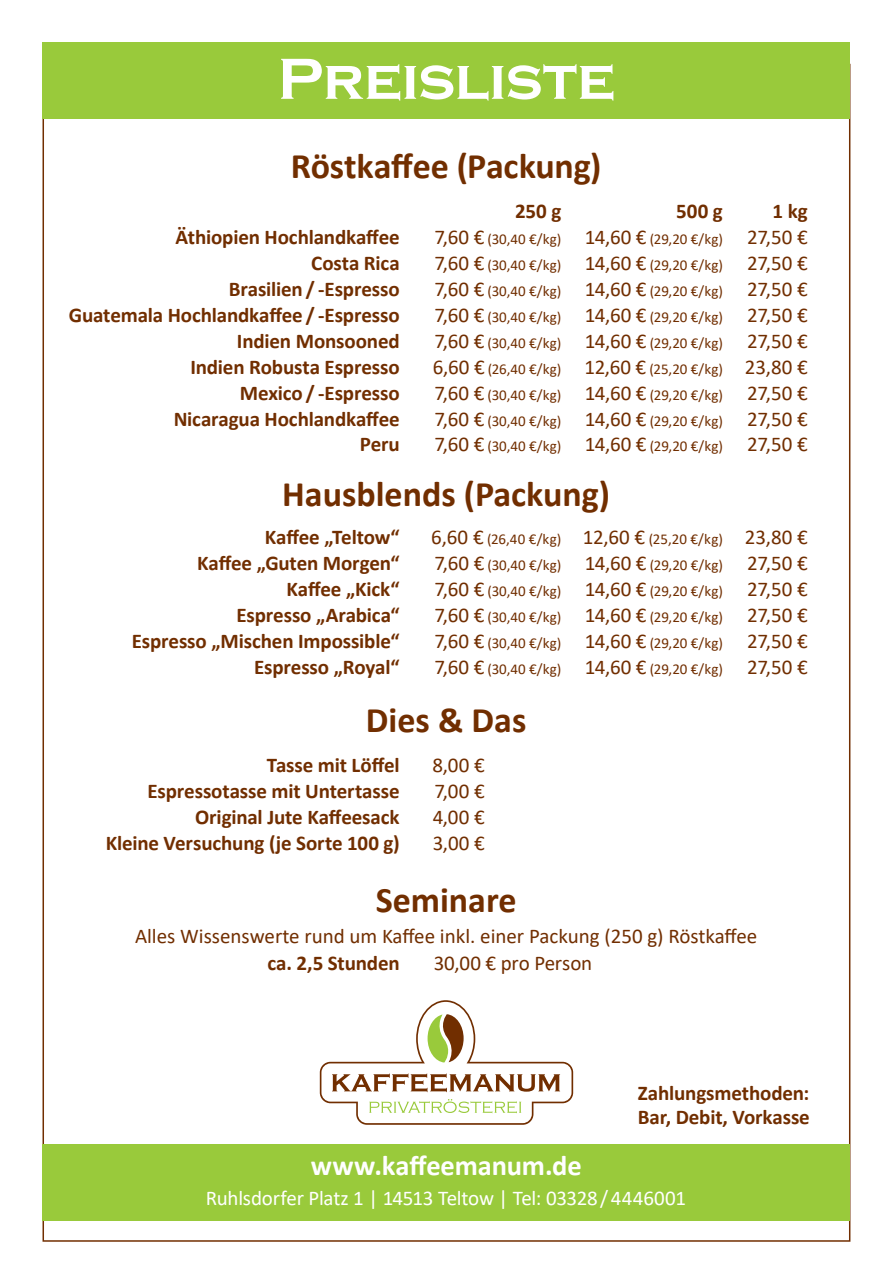
<style>
.page{position:relative;width:893px;height:1263px;background:#fff}
.page>*{position:absolute;margin:0;border:0;box-sizing:border-box;transform-origin:0 0}
.t1{font:700 60px "Copperplate Gothic";letter-spacing:-.01em;color:#fff}
.t2{font:700 36px "Calibri";color:#712e00}
.t3{font:700 28.5px "Calibri";letter-spacing:-.005em;color:#fff}
.t4{font:700 21px/24px "Calibri";letter-spacing:-.005em;color:#712e00}
.t5{font:21px "Calibri";color:#712e00}
.t6{font:21px "Calibri";letter-spacing:-.015em;color:#fff}
.t7{font:15px "Calibri";letter-spacing:.01em;color:#712e00}
.s1{font-size:21px}
</style>
<div class="page">
<div style="left:43px;top:1144px;width:807px;height:76px;background:#99ca3b"></div>
<div style="left:43px;top:43px;width:807px;height:76px;background:#99ca3b"></div>
<svg style="left:320px;top:1000px;width:253px;height:125px"></svg>
<h1 class="t1" style="left:277px;top:46px;width:339px">Preisliste</h1>
<h2 class="t2" style="left:291px;top:141px;width:312px">Röstkaffee (Packung)</h2>
<h3 class="t4" style="left:515px;top:199px;width:48px">250 g</h3>
<h3 class="t4" style="left:676px;top:199px;width:48px">500 g</h3>
<h3 class="t4" style="left:772px;top:199px;width:37px">1 kg</h3>
<h3 class="t4" style="left:175px;top:225px;width:226px">Äthiopien Hochlandkaffee</h3>
<p class="t7" style="left:434px;top:228px;width:375px"><span class="s1">7,60 €</span> (30,40 €/kg) <span class="s1">14,60 €</span> (29,20 €/kg) <span class="s1">27,50 €</span></p>
<h3 class="t4" style="left:311px;top:251px;width:90px">Costa Rica</h3>
<p class="t7" style="left:434px;top:254px;width:375px"><span class="s1">7,60 €</span> (30,40 €/kg) <span class="s1">14,60 €</span> (29,20 €/kg) <span class="s1">27,50 €</span></p>
<h3 class="t4" style="left:229px;top:276px;width:172px">Brasilien / -Espresso</h3>
<p class="t7" style="left:434px;top:280px;width:375px"><span class="s1">7,60 €</span> (30,40 €/kg) <span class="s1">14,60 €</span> (29,20 €/kg) <span class="s1">27,50 €</span></p>
<h3 class="t4" style="left:69px;top:302px;width:332px">Guatemala Hochlandkaffee / -Espresso</h3>
<p class="t7" style="left:434px;top:306px;width:375px"><span class="s1">7,60 €</span> (30,40 €/kg) <span class="s1">14,60 €</span> (29,20 €/kg) <span class="s1">27,50 €</span></p>
<h3 class="t4" style="left:237px;top:328px;width:164px">Indien Monsooned</h3>
<p class="t7" style="left:434px;top:332px;width:375px"><span class="s1">7,60 €</span> (30,40 €/kg) <span class="s1">14,60 €</span> (29,20 €/kg) <span class="s1">27,50 €</span></p>
<h3 class="t4" style="left:190px;top:354px;width:211px">Indien Robusta Espresso</h3>
<p class="t7" style="left:433px;top:358px;width:377px"><span class="s1">6,60 €</span> (26,40 €/kg) <span class="s1">12,60 €</span> (25,20 €/kg) <span class="s1">23,80 €</span></p>
<h3 class="t4" style="left:240px;top:380px;width:161px">Mexico / -Espresso</h3>
<p class="t7" style="left:434px;top:384px;width:375px"><span class="s1">7,60 €</span> (30,40 €/kg) <span class="s1">14,60 €</span> (29,20 €/kg) <span class="s1">27,50 €</span></p>
<h3 class="t4" style="left:174px;top:406px;width:228px">Nicaragua Hochlandkaffee</h3>
<p class="t7" style="left:434px;top:410px;width:375px"><span class="s1">7,60 €</span> (30,40 €/kg) <span class="s1">14,60 €</span> (29,20 €/kg) <span class="s1">27,50 €</span></p>
<h3 class="t4" style="left:360px;top:432px;width:41px">Peru</h3>
<p class="t7" style="left:434px;top:436px;width:375px"><span class="s1">7,60 €</span> (30,40 €/kg) <span class="s1">14,60 €</span> (29,20 €/kg) <span class="s1">27,50 €</span></p>
<h2 class="t2" style="left:282px;top:469px;width:329px">Hausblends (Packung)</h2>
<h3 class="t4" style="left:265px;top:525px;width:136px">Kaffee „Teltow“</h3>
<p class="t7" style="left:431px;top:529px;width:378px"><span class="s1">6,60 €</span> (26,40 €/kg) <span class="s1">12,60 €</span> (25,20 €/kg) <span class="s1">23,80 €</span></p>
<h3 class="t4" style="left:197px;top:551px;width:204px">Kaffee „Guten Morgen“</h3>
<p class="t7" style="left:434px;top:555px;width:375px"><span class="s1">7,60 €</span> (30,40 €/kg) <span class="s1">14,60 €</span> (29,20 €/kg) <span class="s1">27,50 €</span></p>
<h3 class="t4" style="left:286px;top:577px;width:115px">Kaffee „Kick“</h3>
<p class="t7" style="left:434px;top:581px;width:375px"><span class="s1">7,60 €</span> (30,40 €/kg) <span class="s1">14,60 €</span> (29,20 €/kg) <span class="s1">27,50 €</span></p>
<h3 class="t4" style="left:236px;top:603px;width:165px">Espresso „Arabica“</h3>
<p class="t7" style="left:434px;top:607px;width:375px"><span class="s1">7,60 €</span> (30,40 €/kg) <span class="s1">14,60 €</span> (29,20 €/kg) <span class="s1">27,50 €</span></p>
<h3 class="t4" style="left:132px;top:629px;width:269px">Espresso „Mischen Impossible“</h3>
<p class="t7" style="left:434px;top:633px;width:375px"><span class="s1">7,60 €</span> (30,40 €/kg) <span class="s1">14,60 €</span> (29,20 €/kg) <span class="s1">27,50 €</span></p>
<h3 class="t4" style="left:254px;top:655px;width:147px">Espresso „Royal“</h3>
<p class="t7" style="left:434px;top:659px;width:375px"><span class="s1">7,60 €</span> (30,40 €/kg) <span class="s1">14,60 €</span> (29,20 €/kg) <span class="s1">27,50 €</span></p>
<h2 class="t2" style="left:366px;top:695px;width:162px">Dies &amp; Das</h2>
<h3 class="t4" style="left:267px;top:752px;width:134px">Tasse mit Löffel</h3>
<h3 class="t5" style="left:432px;top:750px;width:54px">8,00 €</h3>
<h3 class="t4" style="left:148px;top:778px;width:254px">Espressotasse mit Untertasse</h3>
<h3 class="t5" style="left:434px;top:776px;width:52px">7,00 €</h3>
<h3 class="t4" style="left:195px;top:804px;width:206px">Original Jute Kaffeesack</h3>
<h3 class="t5" style="left:433px;top:802px;width:54px">4,00 €</h3>
<h3 class="t4" style="left:106px;top:830px;width:295px">Kleine Versuchung (je Sorte 100 g)</h3>
<h3 class="t5" style="left:433px;top:828px;width:54px">3,00 €</h3>
<h2 class="t2" style="left:376px;top:874px;width:142px">Seminare</h2>
<h3 class="t5" style="left:135px;top:921px;width:624px">Alles Wissenswerte rund um Kaffee inkl. einer Packung (250 g) Röstkaffee</h3>
<h3 class="t4" style="left:267px;top:951px;width:134px">ca. 2,5 Stunden</h3>
<h3 class="t5" style="left:434px;top:949px;width:160px">30,00 € pro Person</h3>
<h3 class="t3" style="left:311px;top:1145px;width:272px">www.kaffeemanum.de</h3>
<h3 class="t4" style="left:638px;top:1081px;width:174px">Zahlungsmethoden:<br>Bar, Debit, Vorkasse</h3>
<h3 class="t6" style="left:206px;top:1183px;width:482px">Ruhlsdorfer Platz 1 | 14513 Teltow | Tel: 03328 / 4446001</h3>
</div>
